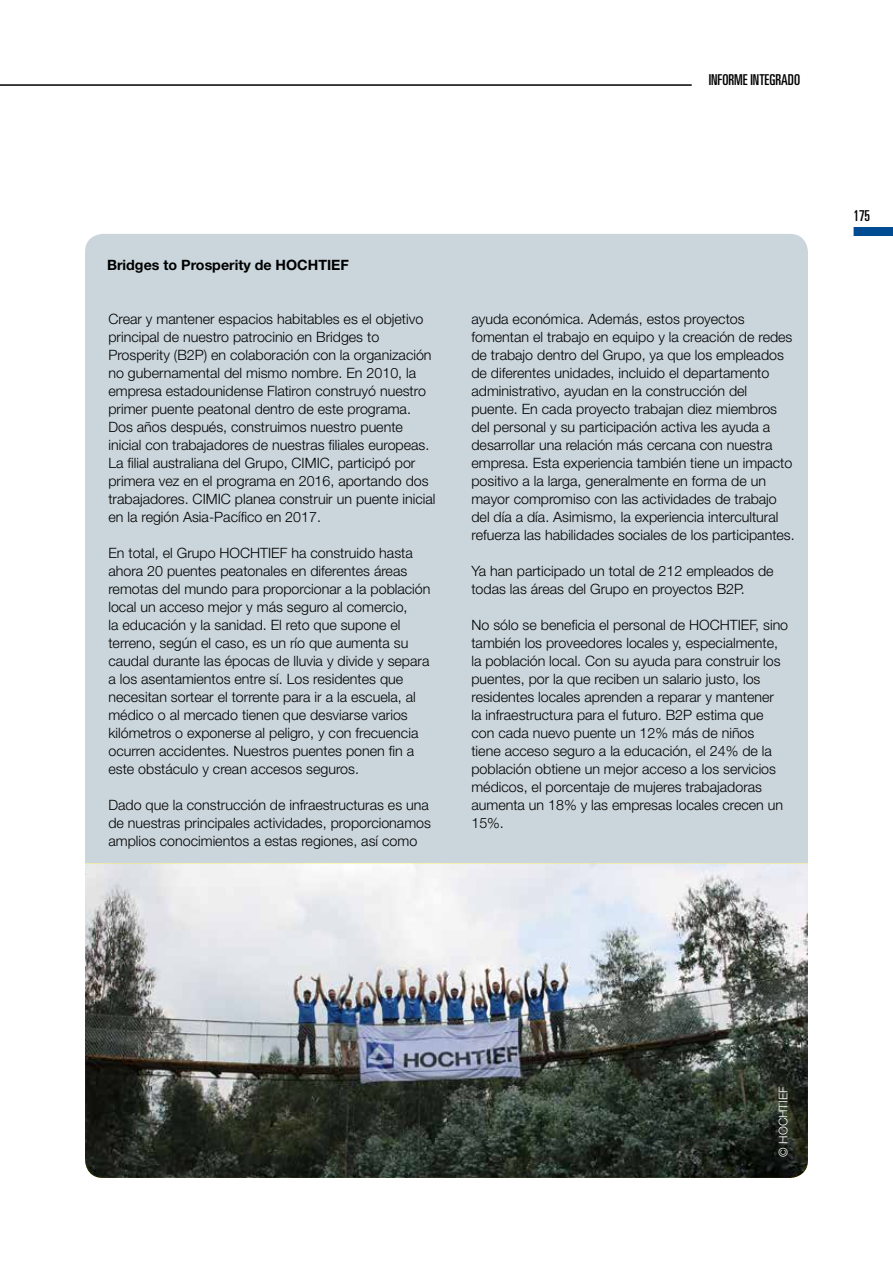
<style>
.page{position:relative;width:893px;height:1263px;background:#fff}
.page>*{position:absolute;margin:0;border:0;box-sizing:border-box;transform-origin:0 0}
.t1{font:ultra-condensed 15px "Univers LT";color:#000}
.t2{font:300 14.25px/18px "Helvetica Neue LT";color:#000}
.t3{font:700 14.25px "Helvetica Neue LT";color:#000}
.t4{font:300 12px "Helvetica Neue LT";color:#fff}
</style>
<div class="page">
<div style="left:854px;top:227px;width:39px;height:9px;background:#004b91"></div>
<hr style="left:0;top:84px;width:692px;height:2px;background:#000">
<div style="left:85px;top:234px;width:723px;height:944px;background:#cad6dc;border-radius:18px"></div>
<img style="left:85px;top:863px;width:723px;height:315px">
<p class="t1" style="left:709px;top:71px;width:93px">INFORME INTEGRADO</p>
<p class="t3" style="left:107px;top:256px;width:243px">Bridges to Prosperity de HOCHTIEF</p>
<p class="t2" style="left:108px;top:310px;width:329px">Crear y mantener espacios habitables es el objetivo principal de nuestro patrocinio en Bridges to Prosperity (B2P) en colaboración con la organización no gubernamental del mismo nombre. En 2010, la empresa estadounidense Flatiron construyó nuestro primer puente peatonal dentro de este programa.<br>Dos años después, construimos nuestro puente inicial con trabajadores de nuestras filiales europeas.<br>La filial australiana del Grupo, CIMIC, participó por primera vez en el programa en 2016, aportando dos trabajadores. CIMIC planea construir un puente inicial en la región Asia-Pacífico en 2017.</p>
<p class="t2" style="left:108px;top:544px;width:324px">En total, el Grupo HOCHTIEF ha construido hasta ahora 20 puentes peatonales en diferentes áreas remotas del mundo para proporcionar a la población local un acceso mejor y más seguro al comercio,<br>la educación y la sanidad. El reto que supone el terreno, según el caso, es un río que aumenta su caudal durante las épocas de lluvia y divide y separa a los asentamientos entre sí. Los residentes que necesitan sortear el torrente para ir a la escuela, al médico o al mercado tienen que desviarse varios kilómetros o exponerse al peligro, y con frecuencia ocurren accidentes. Nuestros puentes ponen fin a este obstáculo y crean accesos seguros.</p>
<p class="t2" style="left:108px;top:796px;width:324px">Dado que la construcción de infraestructuras es una de nuestras principales actividades, proporcionamos amplios conocimientos a estas regiones, así como</p>
<p class="t2" style="left:471px;top:310px;width:325px">ayuda económica. Además, estos proyectos fomentan el trabajo en equipo y la creación de redes de trabajo dentro del Grupo, ya que los empleados de diferentes unidades, incluido el departamento administrativo, ayudan en la construcción del puente. En cada proyecto trabajan diez miembros del personal y su participación activa les ayuda a desarrollar una relación más cercana con nuestra empresa. Esta experiencia también tiene un impacto positivo a la larga, generalmente en forma de un mayor compromiso con las actividades de trabajo del día a día. Asimismo, la experiencia intercultural refuerza las habilidades sociales de los participantes.</p>
<p class="t2" style="left:471px;top:562px;width:304px">Ya han participado un total de 212 empleados de todas las áreas del Grupo en proyectos B2P.</p>
<p class="t2" style="left:471px;top:616px;width:318px">No sólo se beneficia el personal de HOCHTIEF, sino también los proveedores locales y, especialmente, la población local. Con su ayuda para construir los puentes, por la que reciben un salario justo, los residentes locales aprenden a reparar y mantener<br>la infraestructura para el futuro. B2P estima que con cada nuevo puente un 12% más de niños<br>tiene acceso seguro a la educación, el 24% de la población obtiene un mejor acceso a los servicios médicos, el porcentaje de mujeres trabajadoras aumenta un 18% y las empresas locales crecen un 15%.</p>
<p class="t1" style="left:853px;top:207px;width:18px">175</p>
<p class="t4" style="left:776px;top:1157px;width:72px;rotate:-90deg">© HOCHTIEF</p>
</div>
